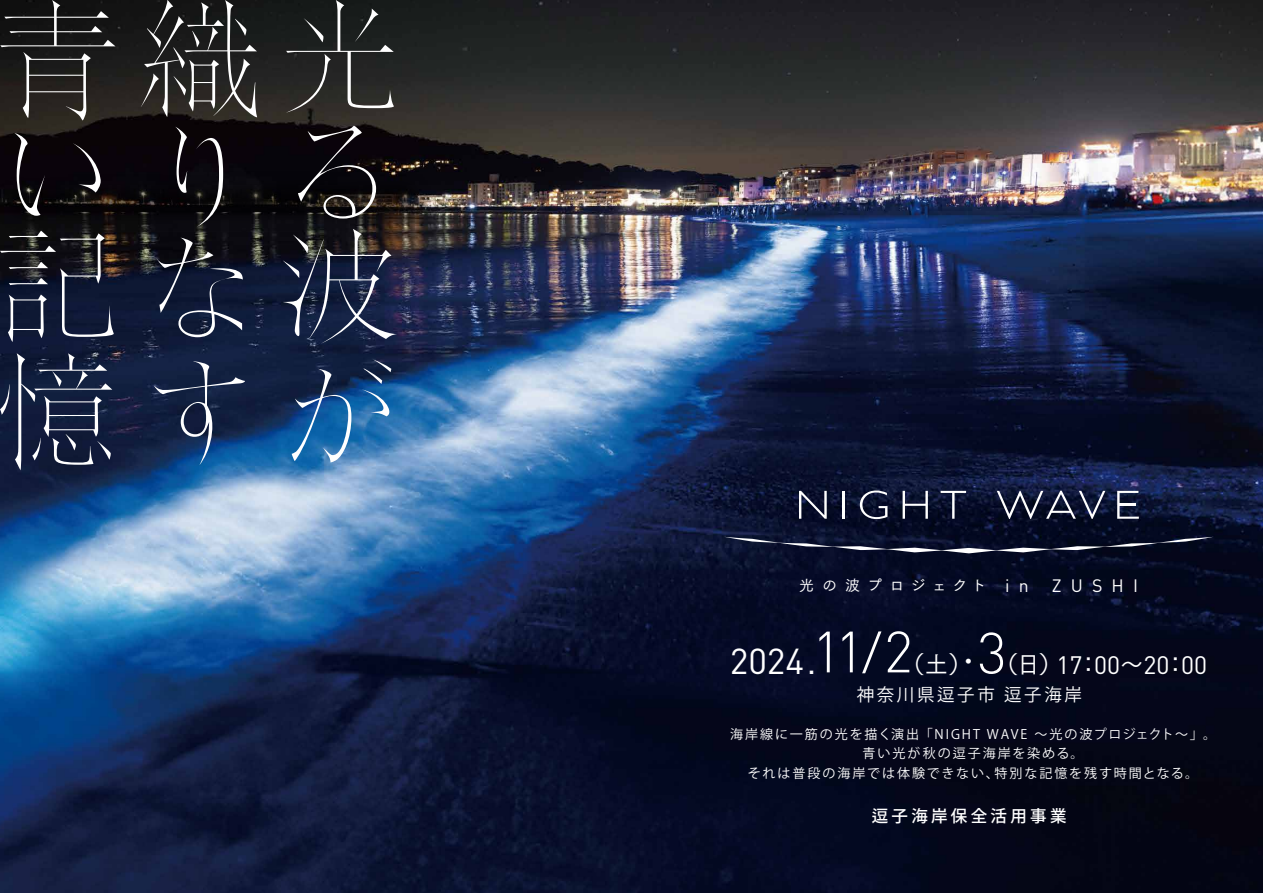
<style>
.page{position:relative;width:1263px;height:893px;background:#fff}
.page>*{position:absolute;margin:0;border:0;box-sizing:border-box;transform-origin:0 0}
.t1{font:300 57.3px "DIN Pro";color:#fff}
.t2{font:35.7px "DIN Pro";color:#fff}
.t3{font:24.9px "DIN Pro";color:#fff}
.t4{font:23.25px "Tsuku Go Pro M";color:#fff}
.t5{font:17.7px "DIN Pro";letter-spacing:.52em;color:#fff}
.t6{font:17.55px "Koz Go Pr 6 N";letter-spacing:.15em;color:#fff}
.t7{font:500 16.5px "Koz Go Pr 6 N";letter-spacing:.2em;color:#fff}
.t8{font:15px "Tsuku Go Pro M";letter-spacing:.44em;color:#fff}
.t9{font:13.05px/19.5px "Koz Go Pr 6 N";letter-spacing:.15em;color:#fff;text-align:center}
.s1{font-family:"DIN Pro";font-size:17.7px}
.s2{font-weight:300;font-size:57.3px}
.s3{font-weight:300;font-size:48.75px}
.s4{font-family:"Tsuku Go Pro M";font-size:23.25px}
</style>
<div class="page">
<img style="left:0;top:0;width:1263px;height:893px">
<svg style="left:724px;top:537px;width:490px;height:16px"></svg>
<svg style="left:799px;top:491px;width:28px;height:28px"></svg>
<hr style="left:843px;top:491px;width:2px;height:28px;background:#fff">
<svg style="left:860px;top:490px;width:27px;height:29px"></svg>
<svg style="left:902px;top:491px;width:26px;height:28px"></svg>
<svg style="left:941px;top:491px;width:25px;height:28px"></svg>
<svg style="left:997px;top:491px;width:108px;height:28px"></svg>
<svg style="left:1117px;top:491px;width:22px;height:28px"></svg>
<img style="left:0;top:133px;width:473px;height:134px">
<svg style="left:286px;top:0;width:108px;height:113px"></svg>
<svg style="left:298px;top:126px;width:78px;height:93px"></svg>
<svg style="left:283px;top:229px;width:114px;height:115px"></svg>
<svg style="left:292px;top:369px;width:59px;height:94px"></svg>
<svg style="left:362px;top:360px;width:29px;height:56px"></svg>
<svg style="left:141px;top:0;width:116px;height:117px"></svg>
<svg style="left:175px;top:127px;width:12px;height:66px"></svg>
<svg style="left:196px;top:138px;width:27px;height:89px"></svg>
<svg style="left:157px;top:238px;width:86px;height:99px"></svg>
<svg style="left:154px;top:361px;width:91px;height:104px"></svg>
<svg style="left:0;top:0;width:115px;height:121px"></svg>
<svg style="left:14px;top:133px;width:31px;height:83px"></svg>
<svg style="left:73px;top:143px;width:28px;height:50px"></svg>
<svg style="left:0;top:231px;width:114px;height:111px"></svg>
<svg style="left:0;top:353px;width:112px;height:117px"></svg>
<p class="t8" style="left:799px;top:573px;width:231px">光の波プロジェクト <span class="s1">in</span></p>
<h3 class="t5" style="left:1052px;top:574px;width:88px">ZUSHI</h3>
<h2 class="t2" style="left:730px;top:637px;width:185px">2024.<span class="s2">11</span><span class="s3">/</span><span class="s2">2</span></h2>
<h1 class="t1" style="left:977px;top:614px;width:31px">3</h1>
<h3 class="t3" style="left:995px;top:648px;width:214px"><span class="s4">（日）</span>17<span class="s4">：</span>00<span class="s4">～</span>20<span class="s4">：</span>00</h3>
<h3 class="t6" style="left:857px;top:685px;width:227px">神奈川県逗子市 逗子海岸</h3>
<h3 class="t4" style="left:901px;top:645px;width:80px">（土）・</h3>
<p class="t9" style="left:730px;top:724px;width:488px">海岸線に一筋の光を描く演出「NIGHT WAVE ～光の波プロジェクト～」 。青い光が秋の逗子海岸を染める。<br>それは普段の海岸では体験できない、特別な記憶を残す時間となる。</p>
<p class="t7" style="left:872px;top:807px;width:196px">逗子海岸保全活用事業</p>
</div>
